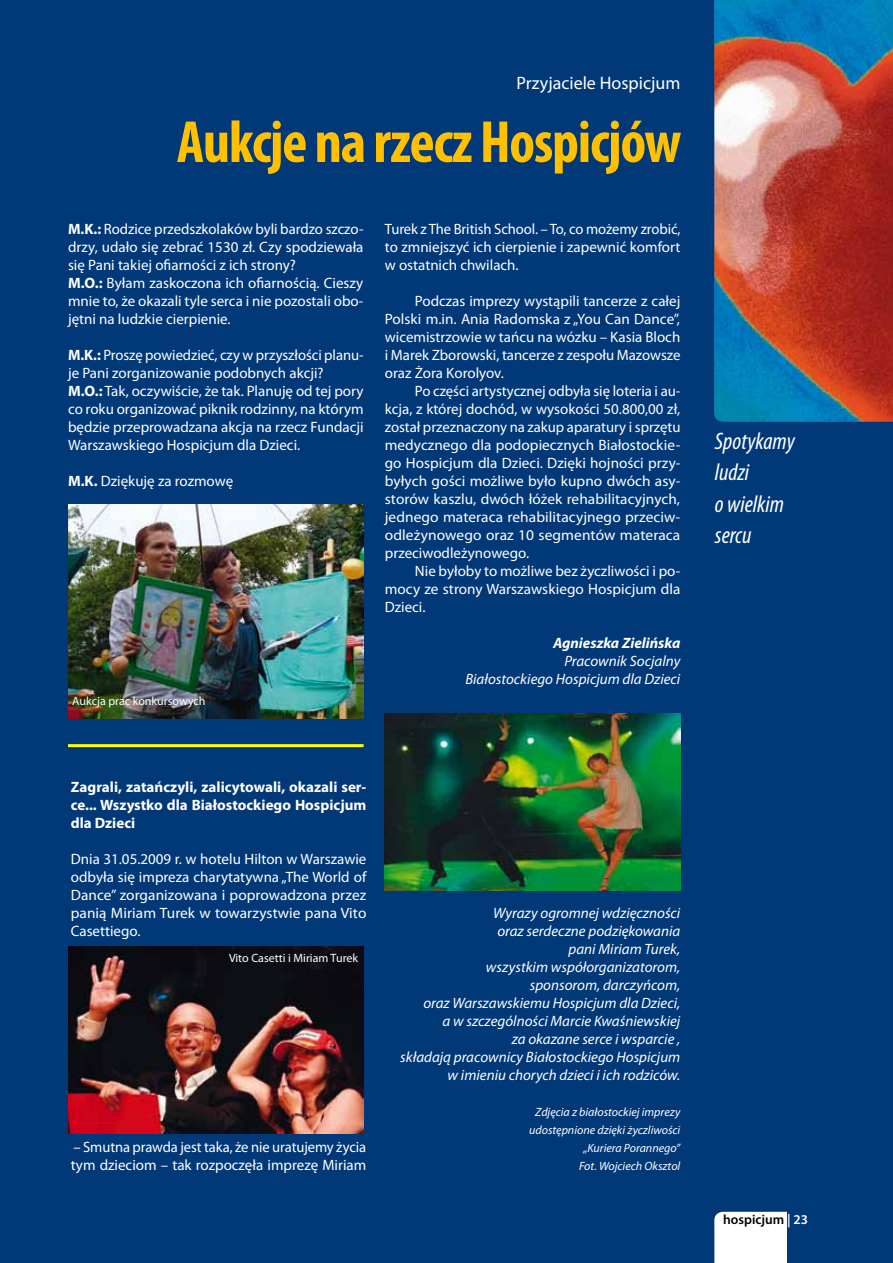
<style>
.page{position:relative;width:893px;height:1263px;background:#003878}
.page>*{position:absolute;margin:0;border:0;box-sizing:border-box;transform-origin:0 0}
.t1{font:700 condensed 60px "Myriad Pro";letter-spacing:-.02em;color:#ffc000}
.t2{font:italic condensed 24px/31.5px "Myriad Pro";color:#fff}
.t3{font:18px "Myriad Pro";color:#fff}
.t4{font:15px/18px "Myriad Pro";color:#fff;text-align:justify}
.t5{font:italic 15px/18px "Myriad Pro";color:#fff;text-align:right}
.t6{font:700 15px/18px "Myriad Pro";color:#fff;text-align:justify}
.t7{font:italic 700 15px "Myriad Pro";color:#fff}
.t8{font:600 13.5px "Myriad Pro";color:#000}
.t9{font:italic 12px/18px "Myriad Pro";color:#fff;text-align:right}
.t10{font:12px "Myriad Pro";color:#fff}
.s1{font-weight:700}
.s2{color:#fff}
</style>
<div class="page">
<div style="left:714px;top:1212px;width:73px;height:51px;background:#fff"></div>
<img style="left:68px;top:504px;width:296px;height:215px">
<hr style="left:68px;top:744px;width:296px;height:3px;background:#ff0">
<img style="left:68px;top:947px;width:296px;height:186px">
<img style="left:385px;top:713px;width:295px;height:177px">
<img style="left:714px;top:0;width:179px;height:421px">
<p class="t3" style="left:516px;top:71px;width:165px">Przyjaciele Hospicjum</p>
<h1 class="t1" style="left:177px;top:105px;width:506px">Aukcje na rzecz Hospicjów</h1>
<p class="t4" style="left:68px;top:220px;width:297px;text-align:left"><span class="s1">M.K.:</span> Rodzice przedszkolaków byli bardzo szczo&shy;drzy, udało się zebrać 1530 zł. Czy spodziewała się Pani takiej ofiarności z ich strony?<br><span class="s1">M.O.:</span> Byłam zaskoczona ich ofiarnością. Cieszy mnie to, że okazali tyle serca i nie pozostali obo&shy;jętni na ludzkie cierpienie.</p>
<p class="t4" style="left:68px;top:346px;width:297px;text-align:left"><span class="s1">M.K.:</span> Proszę powiedzieć, czy w przyszłości planu&shy;je Pani zorganizowanie podobnych akcji?<br><span class="s1">M.O.:</span> Tak, oczywiście, że tak. Planuję od tej pory co roku organizować piknik rodzinny, na którym będzie przeprowadzana akcja na rzecz Fundacji Warszawskiego Hospicjum dla Dzieci.</p>
<p class="t4" style="left:68px;top:472px;width:167px"><span class="s1">M.K.</span> Dziękuję za rozmowę</p>
<p class="t10" style="left:72px;top:693px;width:135px">Aukcja prac konkursowych</p>
<p class="t4" style="left:385px;top:220px;width:297px">Turek z The British School. – To, co możemy zrobić, to zmniejszyć ich cierpienie i zapewnić komfort w ostatnich chwilach.</p>
<p class="t4" style="left:385px;top:292px;width:297px;text-indent:30px">Podczas imprezy wystąpili tancerze z całej Polski m.in. Ania Radomska z „You Can Dance”, wicemistrzowie w tańcu na wózku – Kasia Bloch i Marek Zborowski, tancerze z zespołu Mazowsze oraz Żora Korolyov.</p>
<p class="t4" style="left:385px;top:382px;width:297px;text-indent:30px">Po części artystycznej odbyła się loteria i au&shy;kcja, z której dochód, w wysokości 50.800,00 zł, został przeznaczony na zakup aparatury i sprzętu medycznego dla podopiecznych Białostockie&shy;go Hospicjum dla Dzieci. Dzięki hojności przy&shy;byłych gości możliwe było kupno dwóch asy&shy;storów kaszlu, dwóch łóżek rehabilitacyjnych, jednego materaca rehabilitacyjnego przeciw&shy;odleżynowego oraz 10 segmentów materaca przeciwodleżynowego.</p>
<p class="t4" style="left:385px;top:562px;width:297px;text-indent:30px">Nie byłoby to możliwe bez życzliwości i po&shy;mocy ze strony Warszawskiego Hospicjum dla Dzieci.</p>
<p class="t7" style="left:553px;top:633px;width:129px">Agnieszka Zielińska</p>
<p class="t5" style="left:465px;top:652px;width:216px">Pracownik Socjalny<br>Białostockiego Hospicjum dla Dzieci</p>
<p class="t6" style="left:71px;top:777px;width:297px">Zagrali, zatańczyli, zalicytowali, okazali ser&shy;ce... Wszystko dla Białostockiego Hospicjum dla Dzieci</p>
<p class="t4" style="left:71px;top:850px;width:297px">Dnia 31.05.2009 r. w hotelu Hilton w Warszawie odbyła się impreza charytatywna „The World of Dance” zorganizowana i poprowadzona przez panią Miriam Turek w towarzystwie pana Vito Casettiego.</p>
<p class="t10" style="left:229px;top:950px;width:131px">Vito Casetti i Miriam Turek</p>
<p class="t4" style="left:71px;top:1138px;width:297px">– Smutna prawda jest taka, że nie uratujemy życia tym dzieciom – tak rozpoczęła imprezę Miriam</p>
<p class="t5" style="left:400px;top:904px;width:282px">Wyrazy ogromnej wdzięczności<br>oraz serdeczne podziękowania<br>pani Miriam Turek,<br>wszystkim współorganizatorom,<br>sponsorom, darczyńcom,<br>oraz Warszawskiemu Hospicjum dla Dzieci,<br>a w szczególności Marcie Kwaśniewskiej<br>za okazane serce i wsparcie ,<br>składają pracownicy Białostockiego Hospicjum w imieniu chorych dzieci i ich rodziców.</p>
<p class="t9" style="left:529px;top:1103px;width:153px">Zdjęcia z białostockiej imprezy udostępnione dzięki życzliwości „Kuriera Porannego”<br>Fot. Wojciech Oksztol</p>
<h2 class="t2" style="left:715px;top:425px;width:81px">Spotykamy ludzi<br>o wielkim sercu</h2>
<p class="t8" style="left:723px;top:1211px;width:86px">hospicjum <span class="s2">| 23</span></p>
</div>
